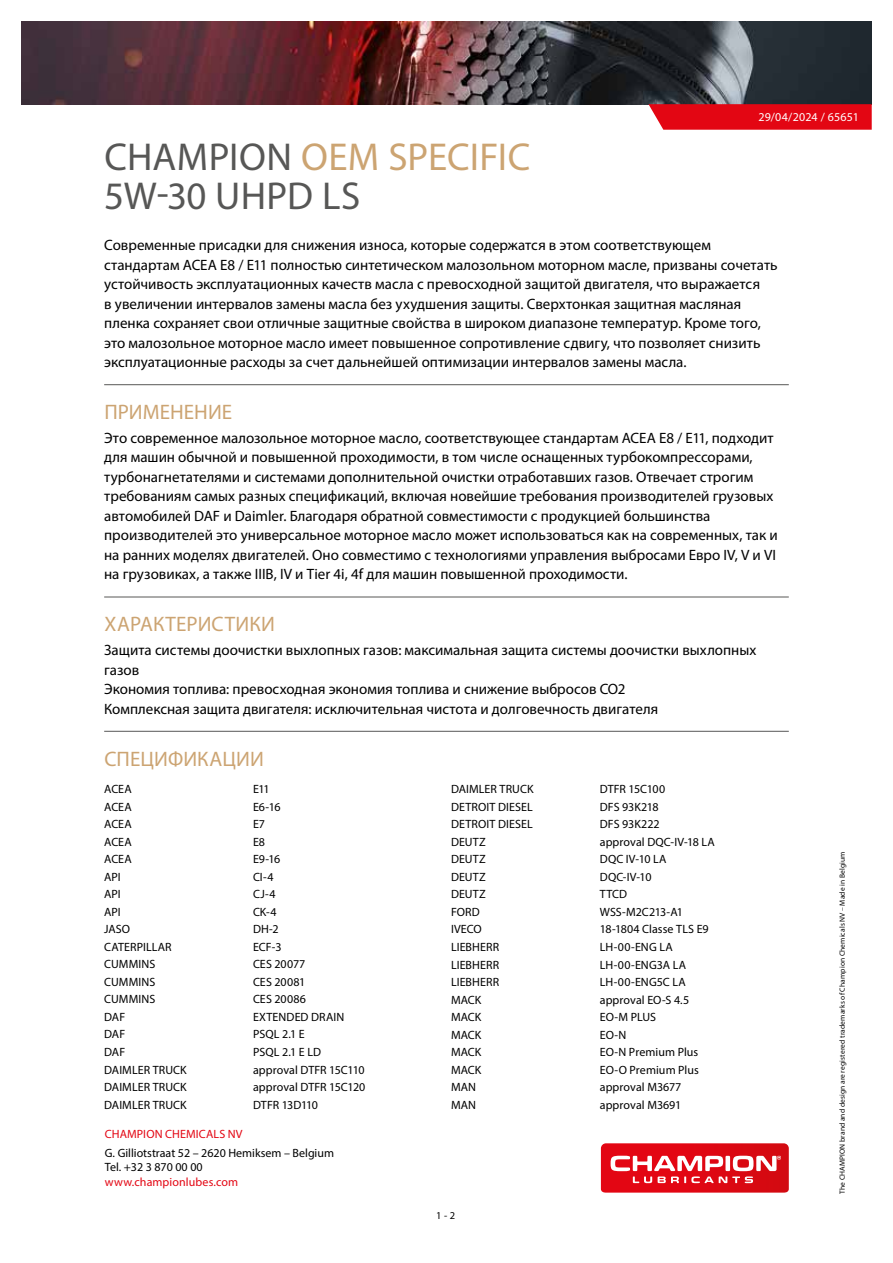
<style>
.page{position:relative;width:893px;height:1263px;background:#fff}
.page>*{position:absolute;margin:0;border:0;box-sizing:border-box;transform-origin:0 0}
.t1{font:39px/39px "Myriad Pro";letter-spacing:.005em;color:#575756}
.t2{font:21px "Myriad Pro";letter-spacing:.005em;color:#cca472}
.t3{font:15px/19.5px "Myriad Pro";color:#000}
.t4{font:12px/14.4px "Myriad Pro";letter-spacing:.005em;color:#000}
.t5{font:12px "Myriad Pro";letter-spacing:.01em;color:#e30613}
.t6{font:12px "Myriad Pro";letter-spacing:.015em;color:#fff}
.t7{font:12px "Myriad Pro";letter-spacing:-.02em;color:#000}
.t8{font:10.5px "Myriad Pro";color:#000}
.t9{font:7.5px "Myriad Pro";letter-spacing:.02em;color:#000}
.s1{color:#cca472}
</style>
<div class="page">
<svg style="left:601px;top:1143px;width:188px;height:49px;background:#e43740"></svg>
<img style="left:21px;top:21px;width:851px;height:83px">
<svg style="left:648px;top:104px;width:224px;height:26px;background:#e3121e"></svg>
<hr style="left:104px;top:384px;width:685px;height:1px;background:#575756">
<hr style="left:104px;top:597px;width:685px;height:1px;background:#575756">
<hr style="left:104px;top:731px;width:685px;height:1px;background:#575756">
<p class="t6" style="left:758px;top:110px;width:102px">29/04/2024 / 65651</p>
<h1 class="t1" style="left:104px;top:137px;width:428px">CHAMPION <span class="s1">OEM SPECIFIC<br></span>5W-30 UHPD LS</h1>
<p class="t3" style="left:104px;top:235px;width:675px">Современные присадки для снижения износа, которые содержатся в этом соответствующем стандартам ACEA E8 / E11 полностью синтетическом малозольном моторном масле, призваны сочетать устойчивость эксплуатационных качеств масла с превосходной защитой двигателя, что выражается<br>в увеличении интервалов замены масла без ухудшения защиты. Сверхтонкая защитная масляная пленка сохраняет свои отличные защитные свойства в широком диапазоне температур. Кроме того, это малозольное моторное масло имеет повышенное сопротивление сдвигу, что позволяет снизить эксплуатационные расходы за счет дальнейшей оптимизации интервалов замены масла.</p>
<h2 class="t2" style="left:104px;top:399px;width:129px">ПРИМЕНЕНИЕ</h2>
<p class="t3" style="left:104px;top:428px;width:675px">Это современное малозольное моторное масло, соответствующее стандартам ACEA E8 / E11, подходит для машин обычной и повышенной проходимости, в том числе оснащенных турбокомпрессорами, турбонагнетателями и системами дополнительной очистки отработавших газов. Отвечает строгим требованиям самых разных спецификаций, включая новейшие требования производителей грузовых автомобилей DAF и Daimler. Благодаря обратной совместимости с продукцией большинства производителей это универсальное моторное масло может использоваться как на современных, так и на ранних моделях двигателей. Оно совместимо с технологиями управления выбросами Евро IV, V и VI на грузовиках, а также IIIB, IV и Tier 4i, 4f для машин повышенной проходимости.</p>
<h2 class="t2" style="left:104px;top:611px;width:172px">ХАРАКТЕРИСТИКИ</h2>
<p class="t3" style="left:104px;top:640px;width:654px">Защита системы доочистки выхлопных газов: максимальная защита системы доочистки выхлопных газов<br>Экономия топлива: превосходная экономия топлива и снижение выбросов CO2<br>Комплексная защита двигателя: исключительная чистота и долговечность двигателя</p>
<h2 class="t2" style="left:104px;top:746px;width:161px">СПЕЦИФИКАЦИИ</h2>
<p class="t4" style="left:104px;top:782px;width:29px">ACEA</p>
<p class="t4" style="left:253px;top:782px;width:18px">E11</p>
<p class="t4" style="left:104px;top:799px;width:29px">ACEA</p>
<p class="t4" style="left:253px;top:799px;width:29px">E6-16</p>
<p class="t4" style="left:104px;top:817px;width:29px">ACEA</p>
<p class="t4" style="left:253px;top:817px;width:14px">E7</p>
<p class="t4" style="left:104px;top:834px;width:29px">ACEA</p>
<p class="t4" style="left:253px;top:834px;width:14px">E8</p>
<p class="t4" style="left:104px;top:852px;width:29px">ACEA</p>
<p class="t4" style="left:253px;top:852px;width:29px">E9-16</p>
<p class="t4" style="left:104px;top:869px;width:18px">API</p>
<p class="t4" style="left:253px;top:869px;width:22px">CI-4</p>
<p class="t4" style="left:104px;top:887px;width:18px">API</p>
<p class="t4" style="left:253px;top:887px;width:24px">CJ-4</p>
<p class="t4" style="left:104px;top:904px;width:18px">API</p>
<p class="t4" style="left:253px;top:904px;width:25px">CK-4</p>
<p class="t4" style="left:104px;top:922px;width:28px">JASO</p>
<p class="t4" style="left:253px;top:922px;width:27px">DH-2</p>
<p class="t4" style="left:104px;top:939px;width:69px">CATERPILLAR</p>
<p class="t4" style="left:253px;top:939px;width:30px">ECF-3</p>
<p class="t4" style="left:104px;top:957px;width:53px">CUMMINS</p>
<p class="t4" style="left:253px;top:957px;width:54px">CES 20077</p>
<p class="t4" style="left:104px;top:974px;width:53px">CUMMINS</p>
<p class="t4" style="left:253px;top:974px;width:54px">CES 20081</p>
<p class="t4" style="left:104px;top:992px;width:53px">CUMMINS</p>
<p class="t4" style="left:253px;top:992px;width:54px">CES 20086</p>
<p class="t4" style="left:104px;top:1009px;width:22px">DAF</p>
<p class="t4" style="left:253px;top:1009px;width:93px">EXTENDED DRAIN</p>
<p class="t4" style="left:104px;top:1027px;width:22px">DAF</p>
<p class="t4" style="left:253px;top:1027px;width:53px">PSQL 2.1 E</p>
<p class="t4" style="left:104px;top:1044px;width:22px">DAF</p>
<p class="t4" style="left:253px;top:1044px;width:70px">PSQL 2.1 E LD</p>
<p class="t4" style="left:104px;top:1062px;width:84px">DAIMLER TRUCK</p>
<p class="t4" style="left:253px;top:1062px;width:113px">approval DTFR 15C110</p>
<p class="t4" style="left:104px;top:1079px;width:84px">DAIMLER TRUCK</p>
<p class="t4" style="left:253px;top:1079px;width:114px">approval DTFR 15C120</p>
<p class="t4" style="left:104px;top:1097px;width:84px">DAIMLER TRUCK</p>
<p class="t7" style="left:253px;top:1097px;width:66px">DTFR 13D110</p>
<p class="t4" style="left:451px;top:782px;width:84px">DAIMLER TRUCK</p>
<p class="t4" style="left:600px;top:782px;width:67px">DTFR 15C100</p>
<p class="t4" style="left:451px;top:799px;width:83px">DETROIT DIESEL</p>
<p class="t4" style="left:600px;top:799px;width:60px">DFS 93K218</p>
<p class="t4" style="left:451px;top:817px;width:83px">DETROIT DIESEL</p>
<p class="t4" style="left:600px;top:817px;width:61px">DFS 93K222</p>
<p class="t4" style="left:451px;top:834px;width:36px">DEUTZ</p>
<p class="t4" style="left:600px;top:834px;width:116px">approval DQC-IV-18 LA</p>
<p class="t4" style="left:451px;top:852px;width:36px">DEUTZ</p>
<p class="t4" style="left:600px;top:852px;width:68px">DQC IV-10 LA</p>
<p class="t4" style="left:451px;top:869px;width:36px">DEUTZ</p>
<p class="t4" style="left:600px;top:869px;width:53px">DQC-IV-10</p>
<p class="t4" style="left:451px;top:887px;width:36px">DEUTZ</p>
<p class="t4" style="left:600px;top:887px;width:29px">TTCD</p>
<p class="t4" style="left:451px;top:904px;width:30px">FORD</p>
<p class="t4" style="left:600px;top:904px;width:85px">WSS-M2C213-A1</p>
<p class="t4" style="left:451px;top:922px;width:32px">IVECO</p>
<p class="t4" style="left:600px;top:922px;width:110px">18-1804 Classe TLS E9</p>
<p class="t4" style="left:451px;top:939px;width:50px">LIEBHERR</p>
<p class="t4" style="left:600px;top:939px;width:74px">LH-00-ENG LA</p>
<p class="t4" style="left:451px;top:957px;width:50px">LIEBHERR</p>
<p class="t4" style="left:600px;top:957px;width:88px">LH-00-ENG3A LA</p>
<p class="t4" style="left:451px;top:974px;width:50px">LIEBHERR</p>
<p class="t4" style="left:600px;top:974px;width:87px">LH-00-ENG5C LA</p>
<p class="t4" style="left:451px;top:992px;width:32px">MACK</p>
<p class="t4" style="left:600px;top:992px;width:91px">approval EO-S 4.5</p>
<p class="t4" style="left:451px;top:1010px;width:32px">MACK</p>
<p class="t4" style="left:600px;top:1010px;width:58px">EO-M PLUS</p>
<p class="t4" style="left:451px;top:1027px;width:32px">MACK</p>
<p class="t4" style="left:600px;top:1027px;width:28px">EO-N</p>
<p class="t4" style="left:451px;top:1045px;width:32px">MACK</p>
<p class="t4" style="left:600px;top:1045px;width:100px">EO-N Premium Plus</p>
<p class="t4" style="left:451px;top:1062px;width:32px">MACK</p>
<p class="t4" style="left:600px;top:1062px;width:101px">EO-O Premium Plus</p>
<p class="t4" style="left:451px;top:1080px;width:27px">MAN</p>
<p class="t4" style="left:600px;top:1080px;width:83px">approval M3677</p>
<p class="t4" style="left:451px;top:1097px;width:27px">MAN</p>
<p class="t4" style="left:600px;top:1097px;width:83px">approval M3691</p>
<p class="t5" style="left:105px;top:1126px;width:139px">CHAMPION CHEMICALS NV</p>
<p class="t4" style="left:105px;top:1145px;width:231px">G. Gilliotstraat 52 – 2620 Hemiksem – Belgium<br>Tel. +32 3 870 00 00</p>
<p class="t5" style="left:105px;top:1174px;width:135px">www.championlubes.com</p>
<p class="t8" style="left:436px;top:1209px;width:20px">1 - 2</p>
<p class="t9" style="left:838px;top:1194px;width:344px;rotate:-90deg">The CHAMPION brand and design are registered trademarks of Champion Chemicals NV – Made in Belgium</p>
</div>
